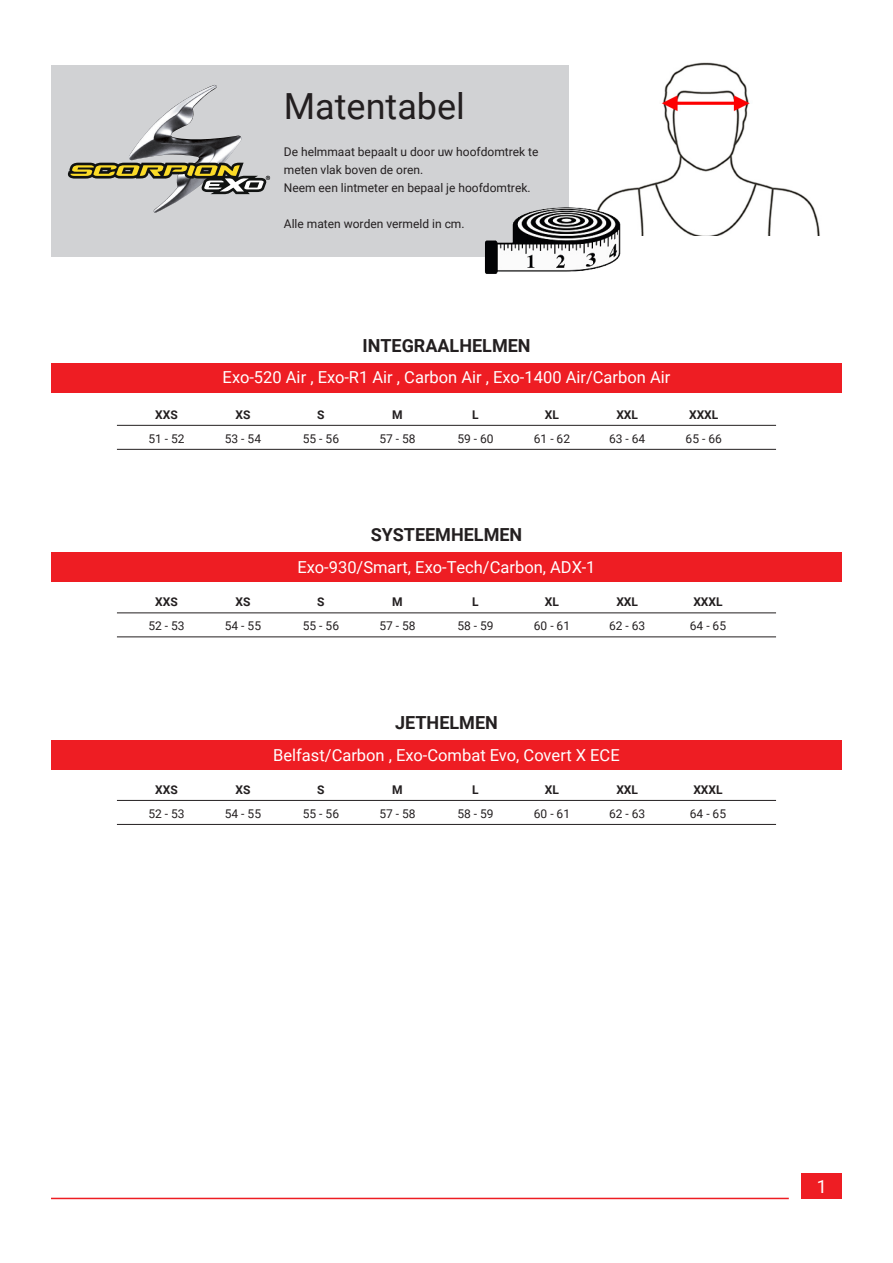
<style>
.page{position:relative;width:893px;height:1263px;background:#fff}
.page>*{position:absolute;margin:0;border:0;box-sizing:border-box;transform-origin:0 0}
.t1{font:36px "Roboto";color:#231f20}
.t2{font:700 18px "Roboto";color:#231f20}
.t3{font:18px "Roboto";color:#fff}
.t4{font:16.5px "Roboto";color:#fff}
.tabeltekst{font:12px/18px "Roboto";color:#231f20}
.t5{font:700 12px "Roboto";color:#231f20}
</style>
<div class="page">
<div style="left:801px;top:1174px;width:41px;height:25px;background:#ee1d23"></div>
<hr style="left:51px;top:1198px;width:738px;height:1px;background:#ee1d23">
<hr style="left:117px;top:425px;width:659px;height:1px;background:#231f20">
<hr style="left:117px;top:449px;width:659px;height:1px;background:#231f20">
<div style="left:51px;top:65px;width:519px;height:191px;background:#d1d2d4"></div>
<div style="left:51px;top:363px;width:791px;height:29px;background:#ee1d23"></div>
<img style="left:601px;top:62px;width:219px;height:174px">
<img style="left:473px;top:202px;width:165px;height:72px">
<img style="left:128px;top:85px;width:113px;height:128px">
<svg style="left:68px;top:163px;width:202px;height:31px"></svg>
<hr style="left:117px;top:613px;width:659px;height:1px;background:#231f20">
<hr style="left:117px;top:637px;width:659px;height:1px;background:#231f20">
<div style="left:51px;top:552px;width:791px;height:30px;background:#ee1d23"></div>
<hr style="left:117px;top:800px;width:659px;height:1px;background:#231f20">
<hr style="left:117px;top:824px;width:659px;height:1px;background:#231f20">
<div style="left:51px;top:740px;width:791px;height:29px;background:#ee1d23"></div>
<p class="t1" style="left:284px;top:80px;width:183px">Matentabel</p>
<p class="tabeltekst" style="left:284px;top:142px;width:256px">De helmmaat bepaalt u door uw hoofdomtrek te meten vlak boven de oren.<br>Neem een lintmeter en bepaal je hoofdomtrek.</p>
<p class="tabeltekst" style="left:284px;top:214px;width:182px">Alle maten worden vermeld in cm.</p>
<p class="t2" style="left:362px;top:333px;width:170px">INTEGRAALHELMEN</p>
<p class="t4" style="left:223px;top:366px;width:449px">Exo-520 Air , Exo-R1 Air , Carbon Air , Exo-1400 Air/Carbon Air</p>
<p class="t5" style="left:155px;top:406px;width:24px">XXS</p>
<p class="t5" style="left:235px;top:406px;width:16px">XS</p>
<p class="t5" style="left:317px;top:406px;width:9px">S</p>
<p class="t5" style="left:392px;top:406px;width:12px">M</p>
<p class="t5" style="left:472px;top:406px;width:8px">L</p>
<p class="t5" style="left:545px;top:406px;width:16px">XL</p>
<p class="t5" style="left:616px;top:406px;width:23px">XXL</p>
<p class="t5" style="left:689px;top:406px;width:31px">XXXL</p>
<p class="tabeltekst" style="left:148px;top:429px;width:38px">51 - 52</p>
<p class="tabeltekst" style="left:225px;top:429px;width:38px">53 - 54</p>
<p class="tabeltekst" style="left:303px;top:429px;width:38px">55 - 56</p>
<p class="tabeltekst" style="left:379px;top:429px;width:38px">57 - 58</p>
<p class="tabeltekst" style="left:457px;top:429px;width:38px">59 - 60</p>
<p class="tabeltekst" style="left:534px;top:429px;width:38px">61 - 62</p>
<p class="tabeltekst" style="left:609px;top:429px;width:38px">63 - 64</p>
<p class="tabeltekst" style="left:686px;top:429px;width:38px">65 - 66</p>
<p class="t2" style="left:371px;top:522px;width:153px">SYSTEEMHELMEN</p>
<p class="t4" style="left:297px;top:556px;width:300px">Exo-930/Smart, Exo-Tech/Carbon, ADX-1</p>
<p class="t5" style="left:155px;top:594px;width:24px">XXS</p>
<p class="t5" style="left:235px;top:594px;width:16px">XS</p>
<p class="t5" style="left:317px;top:594px;width:9px">S</p>
<p class="t5" style="left:392px;top:594px;width:12px">M</p>
<p class="t5" style="left:472px;top:594px;width:8px">L</p>
<p class="t5" style="left:545px;top:594px;width:16px">XL</p>
<p class="t5" style="left:616px;top:594px;width:23px">XXL</p>
<p class="t5" style="left:693px;top:594px;width:31px">XXXL</p>
<p class="tabeltekst" style="left:148px;top:616px;width:38px">52 - 53</p>
<p class="tabeltekst" style="left:225px;top:616px;width:38px">54 - 55</p>
<p class="tabeltekst" style="left:303px;top:616px;width:38px">55 - 56</p>
<p class="tabeltekst" style="left:379px;top:616px;width:38px">57 - 58</p>
<p class="tabeltekst" style="left:457px;top:616px;width:38px">58 - 59</p>
<p class="tabeltekst" style="left:534px;top:616px;width:38px">60 - 61</p>
<p class="tabeltekst" style="left:609px;top:616px;width:38px">62 - 63</p>
<p class="tabeltekst" style="left:690px;top:616px;width:38px">64 - 65</p>
<p class="t2" style="left:395px;top:710px;width:104px">JETHELMEN</p>
<p class="t4" style="left:273px;top:743px;width:348px">Belfast/Carbon , Exo-Combat Evo, Covert X ECE</p>
<p class="t5" style="left:155px;top:781px;width:24px">XXS</p>
<p class="t5" style="left:235px;top:781px;width:16px">XS</p>
<p class="t5" style="left:317px;top:781px;width:9px">S</p>
<p class="t5" style="left:392px;top:781px;width:12px">M</p>
<p class="t5" style="left:472px;top:781px;width:8px">L</p>
<p class="t5" style="left:545px;top:781px;width:16px">XL</p>
<p class="t5" style="left:616px;top:781px;width:23px">XXL</p>
<p class="t5" style="left:693px;top:781px;width:31px">XXXL</p>
<p class="tabeltekst" style="left:148px;top:804px;width:38px">52 - 53</p>
<p class="tabeltekst" style="left:225px;top:804px;width:38px">54 - 55</p>
<p class="tabeltekst" style="left:303px;top:804px;width:38px">55 - 56</p>
<p class="tabeltekst" style="left:379px;top:804px;width:38px">57 - 58</p>
<p class="tabeltekst" style="left:457px;top:804px;width:38px">58 - 59</p>
<p class="tabeltekst" style="left:534px;top:804px;width:38px">60 - 61</p>
<p class="tabeltekst" style="left:609px;top:804px;width:38px">62 - 63</p>
<p class="tabeltekst" style="left:690px;top:804px;width:38px">64 - 65</p>
<h2 class="t3" style="left:817px;top:1173px;width:12px">1</h2>
</div>
